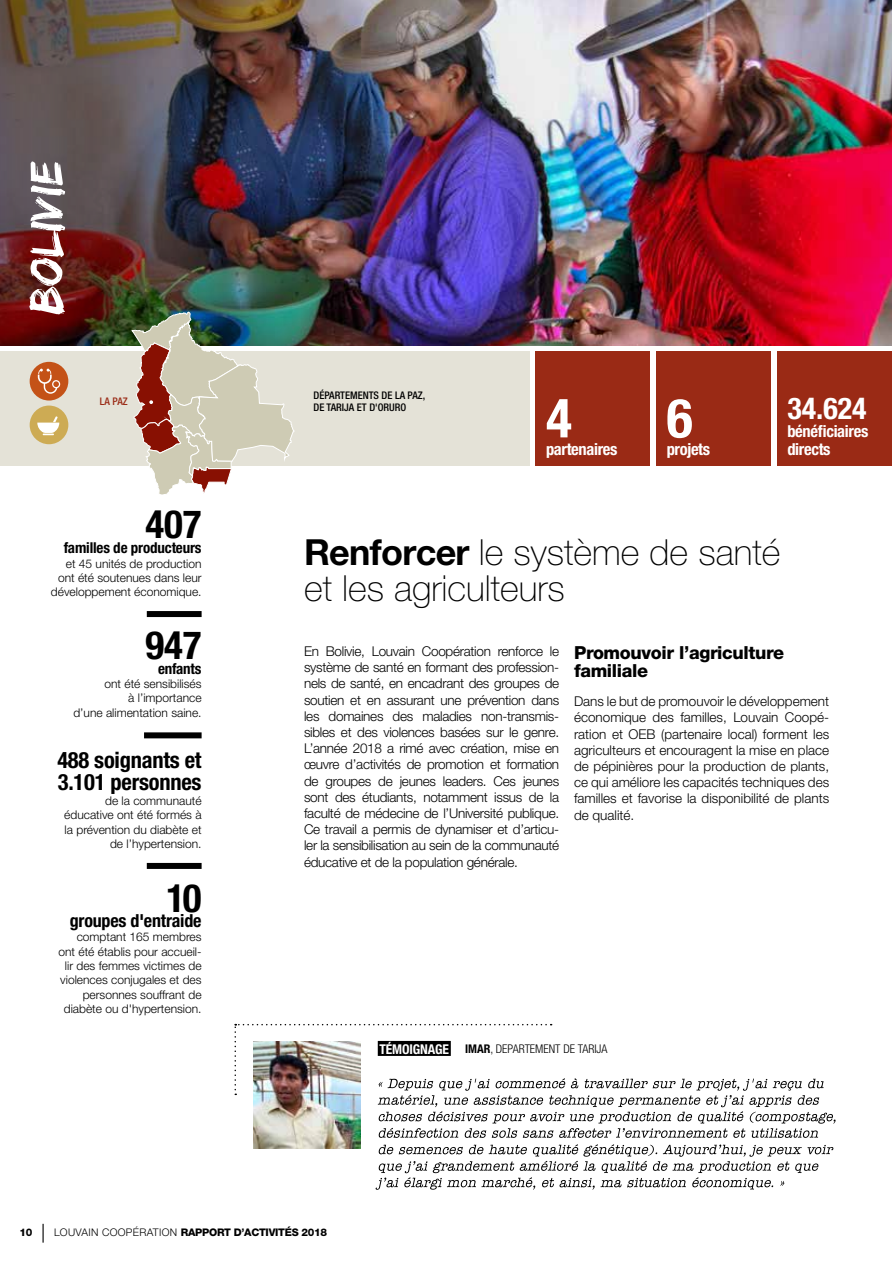
<style>
.page{position:relative;width:893px;height:1263px;background:#fff}
.page>*{position:absolute;margin:0;border:0;box-sizing:border-box;transform-origin:0 0}
.t1{font:700 condensed 54px "Helvetica Neue LT Pro";color:#fff}
.t2{font:700 condensed 39px "Helvetica Neue LT Pro";color:#000}
.t3{font:100 36px/36px "Helvetica Neue LT Pro";color:#000}
.t4{font:700 condensed 30px "Helvetica Neue LT Pro";color:#fff}
.t5{font:700 condensed 22.5px/22.5px "Helvetica Neue LT Pro";letter-spacing:-.01em;color:#000}
.t6{font:800 18px/18px "Helvetica Neue LT Pro";letter-spacing:-.02em;color:#000}
.t7{font:700 condensed 18px "Helvetica Neue LT Pro";letter-spacing:-.01em;color:#000}
.t8{font:700 condensed 16.5px/18px "Helvetica Neue LT Pro";letter-spacing:-.02em;color:#fff}
.t9{font:700 condensed 15px "Helvetica Neue LT Pro";letter-spacing:-.01em;color:#000}
.t10{font:300 13.5px/16.2px "Helvetica Neue LT Pro";letter-spacing:-.01em;color:#000;text-align:justify}
.t11{font:300 12px/14.4px "Helvetica Neue LT Pro";color:#000;text-align:right}
.t12{font:300 condensed 12px "Helvetica Neue LT Pro";color:#000}
.t13{font:800 10.5px "Helvetica Neue LT Pro";letter-spacing:-.025em;color:#000}
.t14{font:500 condensed 10.5px/12.6px "Helvetica Neue LT Pro";color:#000}
.t15{font:500 condensed 10.5px "Helvetica Neue LT Pro";color:#9a2a15}
.s1{font-weight:700}
.s2{font-weight:700;font-size:13.5px;color:#fff}
.s3{font-weight:300}
</style>
<div class="page">
<svg style="left:43px;top:1224px;width:1px;height:18px"></svg>
<div style="left:0;top:351px;width:529px;height:115px;background:#e4e2d7"></div>
<div style="left:656px;top:351px;width:115px;height:115px;background:#9a2a15"></div>
<div style="left:535px;top:351px;width:115px;height:115px;background:#9a2a15"></div>
<div style="left:777px;top:351px;width:114px;height:115px;background:#9a2a15"></div>
<img style="left:446px;top:0;width:445px;height:345px">
<img style="left:0;top:0;width:446px;height:345px">
<img style="left:254px;top:1138px;width:106px;height:10px">
<div style="left:147px;top:611px;width:55px;height:6px;background:#000"></div>
<div style="left:147px;top:863px;width:55px;height:6px;background:#000"></div>
<div style="left:144px;top:732px;width:58px;height:6px;background:#000"></div>
<svg style="left:131px;top:311px;width:164px;height:184px"></svg>
<svg style="left:29px;top:161px;width:36px;height:153px"></svg>
<svg style="left:376px;top:1144px;width:457px;height:46px"></svg>
<svg style="left:234px;top:1024px;width:602px;height:114px"></svg>
<div style="left:30px;top:362px;width:38px;height:38px;background:#c45217;border-radius:50%"></div>
<svg style="left:38px;top:369px;width:22px;height:25px"></svg>
<div style="left:30px;top:406px;width:38px;height:38px;background:#cdab54;border-radius:50%"></div>
<svg style="left:37px;top:416px;width:22px;height:19px"></svg>
<p class="t15" style="left:100px;top:395px;width:29px">LA PAZ</p>
<h2 class="t2" style="left:145px;top:501px;width:58px">407</h2>
<p class="t9" style="left:64px;top:539px;width:139px">familles de producteurs</p>
<p class="t11" style="left:51px;top:556px;width:152px">et 45 unités de production ont été soutenues dans leur développement économique.</p>
<h2 class="t2" style="left:145px;top:621px;width:58px">947</h2>
<p class="t9" style="left:158px;top:659px;width:45px">enfants</p>
<p class="t11" style="left:73px;top:676px;width:130px">ont été sensibilisés<br>à l’importance<br>d’une alimentation saine.</p>
<h3 class="t5" style="left:57px;top:748px;width:146px">488 soignants et<br>3.101 personnes</h3>
<p class="t11" style="left:64px;top:793px;width:139px">de la communauté éducative ont été formés à la prévention du diabète et de l’hypertension.</p>
<h2 class="t2" style="left:166px;top:874px;width:37px">10</h2>
<h3 class="t7" style="left:70px;top:909px;width:133px">groupes d'entraide</h3>
<p class="t11" style="left:58px;top:929px;width:145px">comptant 165 membres ont été établis pour accueil&shy;lir des femmes victimes de violences conjugales et des personnes souffrant de diabète ou d'hypertension.</p>
<p class="t14" style="left:314px;top:388px;width:113px">DÉPARTEMENTS DE LA PAZ,<br>DE TARIJA ET D'ORURO</p>
<h1 class="t1" style="left:546px;top:385px;width:27px">4</h1>
<p class="t8" style="left:546px;top:440px;width:73px">partenaires</p>
<h1 class="t1" style="left:667px;top:385px;width:27px">6</h1>
<p class="t8" style="left:667px;top:440px;width:45px">projets</p>
<h3 class="t4" style="left:787px;top:391px;width:81px">34.624</h3>
<p class="t8" style="left:787px;top:422px;width:82px">bénéficiaires directs</p>
<h3 class="t3" style="left:304px;top:534px;width:478px"><span class="s1">Renforcer</span> le système de santé et les agriculteurs</h3>
<p class="t10" style="left:304px;top:643px;width:257px">En Bolivie, Louvain Coopération renforce le système de santé en formant des profession&shy;nels de santé, en encadrant des groupes de soutien et en assurant une prévention dans les domaines des maladies non-transmis&shy;sibles et des violences basées sur le genre.<br>L’année 2018 a rimé avec création, mise en œuvre d’activités de promotion et formation de groupes de jeunes leaders. Ces jeunes sont des étudiants, notamment issus de la faculté de médecine de l’Université publique.<br>Ce travail a permis de dynamiser et d’articu&shy;ler la sensibilisation au sein de la communauté éducative et de la population générale.</p>
<h3 class="t6" style="left:574px;top:644px;width:212px">Promouvoir l’agriculture familiale</h3>
<p class="t10" style="left:574px;top:693px;width:257px">Dans le but de promouvoir le développement économique des familles, Louvain Coopé&shy;ration et OEB (partenaire local) forment les agriculteurs et encouragent la mise en place de pépinières pour la production de plants, ce qui améliore les capacités techniques des familles et favorise la disponibilité de plants de qualité.</p>
<p class="t12" style="left:379px;top:1041px;width:230px"><span class="s2">TÉMOIGNAGE</span> <span class="s1">IMAR</span>, DEPARTEMENT DE TARIJA</p>
<p class="t13" style="left:20px;top:1225px;width:14px">10</p>
<p class="t13" style="left:54px;top:1225px;width:275px"><span class="s3">LOUVAIN COOPÉRATION</span> RAPPORT D’ACTIVITÉS 2018</p>
</div>
